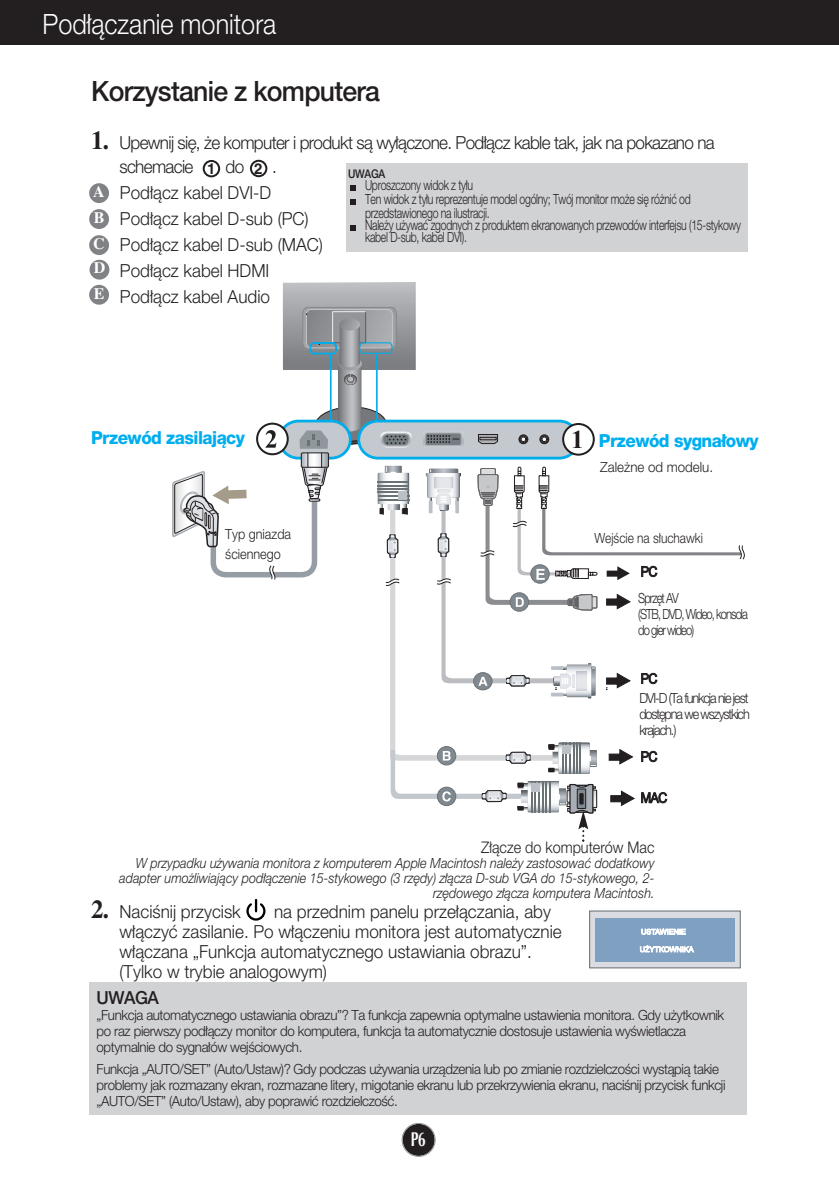
<style>
.page{position:relative;width:839px;height:1189px;background:#fff}
.page>*{position:absolute;margin:0;border:0;box-sizing:border-box;transform-origin:0 0}
.t1{font:500 28px "Helvetica Neue CE";letter-spacing:-.03em;color:#231f20;scale:.95 1}
.t2{font:300 28px "Helvetica Neue CE";color:#fff;scale:.9 1}
.t3{font:700 20px "Optima";color:#fff;scale:.7 1}
.t4{font:300 18px/26px "Helvetica Neue CE";color:#231f20;scale:.95 1}
.t5{font:300 18px/24px "Helvetica Neue CE";letter-spacing:-.04em;color:#231f20;scale:.95 1}
.t6{font:800 18px "Helvetica Neue CE";letter-spacing:-.03em;color:#00aeef;scale:.95 1}
.t7{font:500 18px "Helvetica Neue CE";letter-spacing:-.03em;color:#231f20;scale:.95 1}
.t8{font:300 16px "Helvetica Neue CE";color:#231f20;scale:.9 1}
.t9{font:700 16px/26px "Times";color:#fff;text-align:justify}
.t10{font:700 15px "Helvetica";color:#231f20}
.t11{font:300 14px/16px "Helvetica Neue CE";letter-spacing:-.025em;color:#231f20;scale:.95 1}
.t12{font:300 14px/14px "Helvetica Neue CE";letter-spacing:-.025em;color:#231f20;scale:.75 1}
.t13{font:italic 300 14px/15px "Helvetica Neue CE";color:#231f20;text-align:right;scale:.9 1}
.t14{font:300 14px/16px "Helvetica Neue CE";letter-spacing:-.025em;color:#231f20;text-align:justify;scale:.9 1}
.t15{font:300 14px/16px "Helvetica Neue CE";letter-spacing:-.085em;color:#231f20;scale:.8 1}
.t16{font:300 14px/20px "Helvetica Neue CE";color:#231f20;scale:.9 1}
.t17{font:300 14px "Helvetica Neue CE";color:#231f20;scale:.85 1}
.t18{font:300 14px "Helvetica Neue CE";color:#231f20;scale:.95 1}
.t19{font:500 12px "Helvetica Neue CE";letter-spacing:-.025em;color:#231f20;scale:.85 1}
.s1{font-family:"Times";font-weight:700;font-size:26px}
</style>
<div class="page">
<div style="left:402px;top:1124px;width:32px;height:32px;background:#231f20;border-radius:50%"></div>
<div style="left:401px;top:1123px;width:34px;height:34px;border:1px solid #939598;border-radius:50%"></div>
<svg style="left:641px;top:751px;width:16px;height:11px"></svg>
<svg style="left:344px;top:375px;width:12px;height:10px"></svg>
<svg style="left:390px;top:698px;width:6px;height:46px"></svg>
<img style="left:558px;top:742px;width:32px;height:32px">
<hr style="left:580px;top:742px;width:1px;height:32px;background:#6b7275">
<hr style="left:576px;top:742px;width:1px;height:32px;background:#6b7275">
<hr style="left:573px;top:742px;width:1px;height:32px;background:#6b7275">
<hr style="left:569px;top:742px;width:2px;height:32px;background:#6b7275">
<hr style="left:565px;top:742px;width:2px;height:32px;background:#6b7275">
<hr style="left:562px;top:742px;width:1px;height:32px;background:#6b7275">
<svg style="left:608px;top:749px;width:26px;height:16px"></svg>
<svg style="left:610px;top:790px;width:57px;height:16px"></svg>
<svg style="left:284px;top:283px;width:130px;height:86px;background:#999ea3"></svg>
<hr style="left:330px;top:353px;width:1px;height:68px;background:#00acea">
<hr style="left:376px;top:353px;width:1px;height:68px;background:#00acea">
<svg style="left:390px;top:744px;width:207px;height:97px"></svg>
<svg style="left:172px;top:406px;width:573px;height:292px"></svg>
<svg style="left:246px;top:898px;width:20px;height:23px"></svg>
<div style="left:589px;top:911px;width:151px;height:57px;background:#dadce2"></div>
<div style="left:589px;top:910px;width:151px;height:58px;border:1px solid #656c70"></div>
<div style="left:595px;top:918px;width:139px;height:43px;background:#7fa0c1"></div>
<svg style="left:641px;top:928px;width:44px;height:7px"></svg>
<svg style="left:640px;top:945px;width:54px;height:8px"></svg>
<div style="left:0;top:0;width:839px;height:45px;background:#231f20"></div>
<div style="left:203px;top:160px;width:17px;height:17px;border:2px solid #231f20;border-radius:50%"></div>
<div style="left:250px;top:160px;width:17px;height:17px;border:2px solid #231f20;border-radius:50%"></div>
<div style="left:89px;top:183px;width:20px;height:20px;background:#808285;border-radius:50%"></div>
<div style="left:89px;top:209px;width:20px;height:20px;background:#808285;border-radius:50%"></div>
<div style="left:89px;top:235px;width:20px;height:20px;background:#808285;border-radius:50%"></div>
<div style="left:89px;top:982px;width:658px;height:133px;background:#d1d2d4"></div>
<div style="left:346px;top:163px;width:401px;height:89px;background:#d1d2d4"></div>
<svg style="left:350px;top:225px;width:6px;height:5px"></svg>
<svg style="left:350px;top:199px;width:6px;height:5px"></svg>
<svg style="left:350px;top:185px;width:6px;height:5px"></svg>
<div style="left:89px;top:260px;width:20px;height:20px;background:#808285;border-radius:50%"></div>
<div style="left:89px;top:285px;width:20px;height:20px;background:#808285;border-radius:50%"></div>
<h1 class="t2" style="left:42px;top:14px;width:261px">Pod∏àczanie monitora</h1>
<h1 class="t1" style="left:91px;top:81px;width:305px">Korzystanie z komputera</h1>
<p class="t5" style="left:119px;top:133px;width:628px;text-indent:-28px"><span class="s1">1.</span> Upewnij si´, ˝e komputer i produkt sà wy∏àczone. Pod∏àcz kable tak, jak na pokazano na schemacie</p>
<p class="t4" style="left:225px;top:156px;width:21px">do</p>
<p class="t4" style="left:272px;top:156px;width:7px">.</p>
<p class="t10" style="left:207px;top:163px;width:10px">1</p>
<p class="t10" style="left:254px;top:163px;width:10px">2</p>
<p class="t19" style="left:348px;top:170px;width:45px">UWAGA</p>
<p class="t12" style="left:365px;top:180px;width:435px">Uproszczony widok z ty∏u<br>Ten widok z ty∏u reprezentuje model ogólny; Twój monitor mo˝e si´ ró˝niç od przedstawionego na ilustracji.</p>
<p class="t12" style="left:365px;top:221px;width:502px;line-height:12px">Nale˝y u˝ywaç zgodnych z produktem ekranowanych przewodów interfejsu (15-stykowy kabel D-sub, kabel DVI).</p>
<p class="t9" style="left:93px;top:180px;width:13px">A B C</p>
<p class="t4" style="left:120px;top:181px;width:215px">Pod∏àcz kabel DVI-D<br>Pod∏àcz kabel D-sub (PC)<br>Pod∏àcz kabel D-sub (MAC)<br>Pod∏àcz kabel HDMI<br>Pod∏àcz kabel Audio</p>
<p class="t9" style="left:94px;top:257px;width:13px;line-height:25px">D<br>E</p>
<p class="t6" style="left:91px;top:431px;width:163px">Przewód zasilajàcy</p>
<p class="t16" style="left:225px;top:525px;width:75px">Typ gniazda<br>Êciennego</p>
<p class="t6" style="left:599px;top:434px;width:170px">Przewód sygna∏owy</p>
<p class="t18" style="left:600px;top:462px;width:120px">Zale˝ne od modelu.</p>
<p class="t17" style="left:594px;top:533px;width:129px">WejÊcie na s∏uchawki</p>
<p class="t15" style="left:638px;top:592px;width:138px">Sprz´t AV<br>(STB, DVD, Wideo, konsola do gier wideo)</p>
<p class="t14" style="left:639px;top:691px;width:124px">DVI-D (Ta funkcja nie jest dost´pna we wszystkich krajach.)</p>
<p class="t8" style="left:481px;top:841px;width:194px">Z∏àcze do komputerów Mac</p>
<p class="t13" style="left:119px;top:857px;width:596px">W przypadku u˝ywania monitora z komputerem Apple Macintosh nale˝y zastosowaç dodatkowy adapter umo˝liwiajàcy pod∏àczenie 15-stykowego (3 rz´dy) z∏àcza D-sub VGA do 15-stykowego, 2- rz´dowego z∏àcza komputera Macintosh.</p>
<p class="t4" style="left:91px;top:900px;width:159px"><span class="s1">2.</span> NaciÊnij przycisk</p>
<p class="t4" style="left:119px;top:903px;width:467px;line-height:20px;text-indent:154px">na przednim panelu prze∏àczania, aby w∏àczyç zasilanie. Po w∏àczeniu monitora jest automatycznie w∏àczana „Funkcja automatycznego ustawiania obrazu”. (Tylko w trybie analogowym)</p>
<p class="t7" style="left:97px;top:991px;width:67px">UWAGA</p>
<p class="t11" style="left:97px;top:1008px;width:662px">„Funkcja automatycznego ustawiania obrazu”? Ta funkcja zapewnia optymalne ustawienia monitora. Gdy u˝ytkownik po raz pierwszy pod∏àczy monitor do komputera, funkcja ta automatycznie dostosuje ustawienia wyÊwietlacza optymalnie do sygna∏ów wejÊciowych.</p>
<p class="t11" style="left:97px;top:1062px;width:663px">Funkcja „AUTO/SET” (Auto/Ustaw)? Gdy podczas u˝ywania urzàdzenia lub po zmianie rozdzielczoÊci wystàpià takie problemy jak rozmazany ekran, rozmazane litery, migotanie ekranu lub przekrzywienia ekranu, naciÊnij przycisk funkcji „AUTO/SET” (Auto/Ustaw), aby poprawiç rozdzielczoÊç.</p>
<h2 class="t3" style="left:411px;top:1131px;width:23px">P6</h2>
</div>
